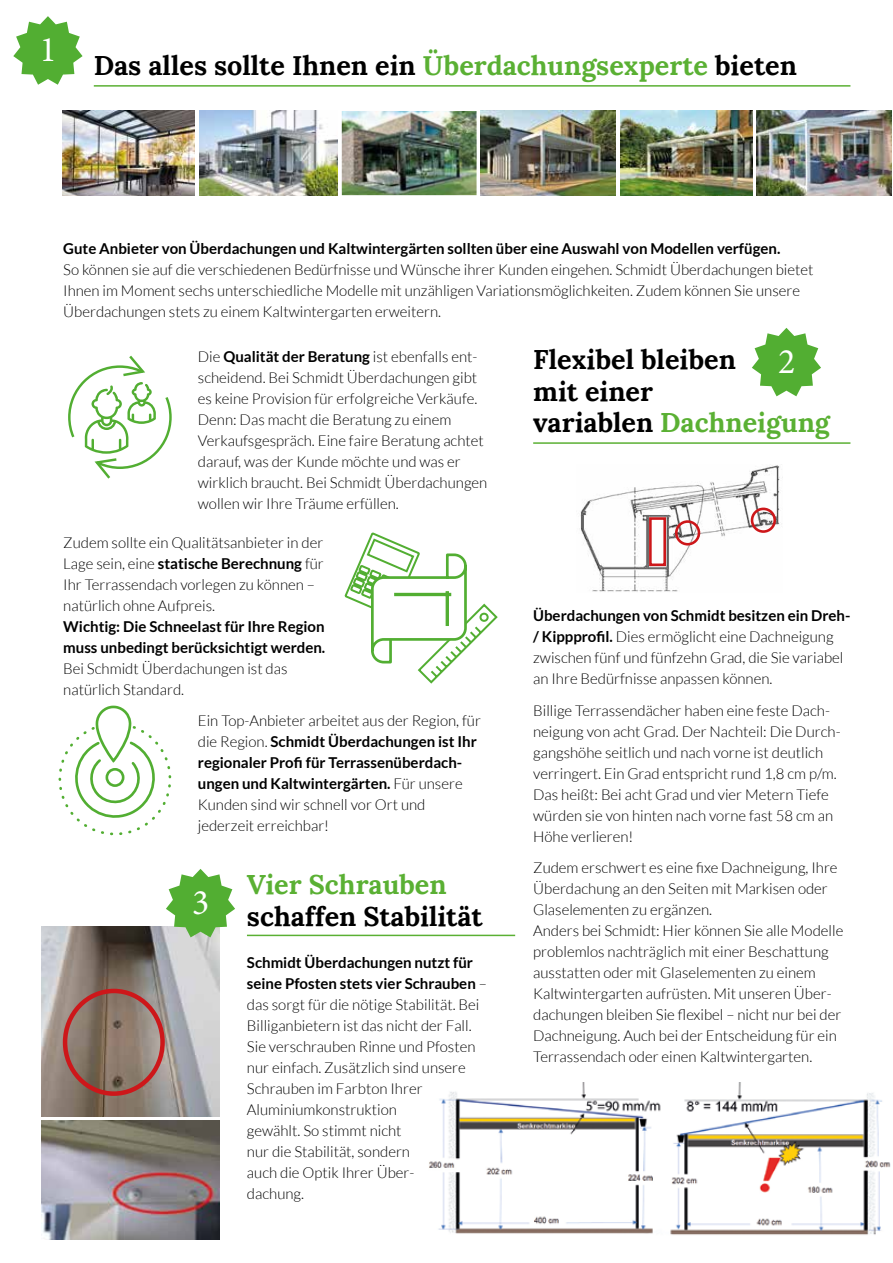
<style>
.page{position:relative;width:893px;height:1263px;background:#fff}
.page>*{position:absolute;margin:0;border:0;box-sizing:border-box;transform-origin:0 0}
.t1{font:36px "Minion Pro";color:#fff}
.t2{font:700 27px/31.5px "Lora";color:#000}
.t3{font:700 27px "Lora";color:#5ab033}
.t4{font:300 15px/21px "Lato";color:#000}
.t5{font:700 15px/21px "Lato";color:#000}
.s1{color:#5ab033}
.s2{font-weight:700}
</style>
<div class="page">
<img style="left:41px;top:1121px;width:178px;height:118px">
<img style="left:429px;top:1082px;width:462px;height:153px">
<hr style="left:247px;top:935px;width:268px;height:1px;background:#5ab033">
<hr style="left:533px;top:442px;width:317px;height:2px;background:#5ab033">
<hr style="left:94px;top:85px;width:756px;height:2px;background:#5ab033">
<img style="left:41px;top:927px;width:178px;height:190px">
<svg style="left:68px;top:356px;width:104px;height:123px"></svg>
<svg style="left:58px;top:705px;width:114px;height:131px"></svg>
<svg style="left:344px;top:532px;width:154px;height:152px"></svg>
<hr style="left:394px;top:593px;width:57px;height:3px;background:#52ae32">
<hr style="left:446px;top:591px;width:3px;height:35px;background:#52ae32">
<img style="left:342px;top:111px;width:135px;height:84px">
<img style="left:620px;top:111px;width:133px;height:84px">
<img style="left:63px;top:111px;width:132px;height:84px">
<img style="left:481px;top:111px;width:135px;height:84px">
<img style="left:199px;top:111px;width:139px;height:84px">
<img style="left:757px;top:111px;width:135px;height:84px">
<svg style="left:13px;top:16px;width:70px;height:69px"></svg>
<svg style="left:752px;top:328px;width:69px;height:68px"></svg>
<svg style="left:166px;top:869px;width:69px;height:68px"></svg>
<div style="left:63px;top:989px;width:102px;height:107px;border:4px solid #cd171a;border-radius:50%"></div>
<img style="left:580px;top:465px;width:200px;height:127px">
<div style="left:649px;top:517px;width:17px;height:49px;border:3px solid #cd171a"></div>
<div style="left:675px;top:520px;width:25px;height:25px;border:3px solid #cd171a;border-radius:50%"></div>
<div style="left:751px;top:508px;width:25px;height:25px;border:3px solid #cd171a;border-radius:50%"></div>
<h1 class="t1" style="left:40px;top:25px;width:19px">1</h1>
<h2 class="t2" style="left:94px;top:47px;width:704px">Das alles sollte Ihnen ein <span class="s1">Überdachungsexperte</span> bieten</h2>
<p class="t5" style="left:63px;top:237px;width:719px">Gute Anbieter von Überdachungen und Kaltwintergärten sollten über eine Auswahl von Modellen verfügen.</p>
<p class="t4" style="left:63px;top:259px;width:752px">So können sie auf die verschiedenen Bedürfnisse und Wünsche ihrer Kunden eingehen. Schmidt Überdachungen bietet<br>Ihnen im Moment sechs unterschiedliche Modelle mit unzähligen Variationsmöglichkeiten. Zudem können Sie unsere<br>Überdachungen stets zu einem Kaltwintergarten erweitern.</p>
<p class="t4" style="left:198px;top:346px;width:291px">Die <span class="s2">Qualität der Beratung</span> ist ebenfalls ent&shy;scheidend. Bei Schmidt Überdachungen gibt es keine Provision für erfolgreiche Verkäufe.<br>Denn: Das macht die Beratung zu einem Verkaufsgespräch. Eine faire Beratung achtet darauf, was der Kunde möchte und was er wirklich braucht. Bei Schmidt Überdachungen wollen wir Ihre Träume erfüllen.</p>
<h2 class="t2" style="left:533px;top:341px;width:298px">Flexibel bleiben<br>mit einer<br>variablen <span class="s1">Dachneigung</span></h2>
<h1 class="t1" style="left:778px;top:337px;width:19px">2</h1>
<p class="t4" style="left:63px;top:532px;width:262px">Zudem sollte ein Qualitätsanbieter in der Lage sein, eine <span class="s2">statische Berechnung</span> für Ihr Terrassendach vorlegen zu können – natürlich ohne Aufpreis.</p>
<p class="t5" style="left:63px;top:615px;width:264px">Wichtig: Die Schneelast für Ihre Region muss unbedingt berücksichtigt werden.</p>
<p class="t4" style="left:63px;top:658px;width:226px">Bei Schmidt Überdachungen ist das natürlich Standard.</p>
<p class="t4" style="left:198px;top:710px;width:285px">Ein Top-Anbieter arbeitet aus der Region, für die Region. <span class="s2">Schmidt Überdachungen ist Ihr regionaler Profi für Terrassenüberdach&shy;ungen und Kaltwintergärten.</span> Für unsere Kunden sind wir schnell vor Ort und jederzeit erreichbar!</p>
<h2 class="t3" style="left:247px;top:861px;width:201px">Vier Schrauben</h2>
<h2 class="t2" style="left:247px;top:897px;width:237px">schaffen Stabilität</h2>
<h1 class="t1" style="left:192px;top:878px;width:19px">3</h1>
<p class="t4" style="left:247px;top:952px;width:241px"><span class="s2">Schmidt Überdachungen nutzt für seine Pfosten stets vier Schrauben</span> – das sorgt für die nötige Stabilität. Bei<br>Billiganbietern ist das nicht der Fall.<br>Sie verschrauben Rinne und Pfosten nur einfach. Zusätzlich sind unsere<br>Schrauben im Farbton Ihrer<br>Aluminiumkonstruktion<br>gewählt. So stimmt nicht<br>nur die Stabilität, sondern<br>auch die Optik Ihrer Über-<br>dachung.</p>
<p class="t4" style="left:533px;top:605px;width:319px"><span class="s2">Überdachungen von Schmidt besitzen ein Dreh-/ Kippprofil.</span> Dies ermöglicht eine Dachneigung zwischen fünf und fünfzehn Grad, die Sie variabel an Ihre Bedürfnisse anpassen können.</p>
<p class="t4" style="left:533px;top:700px;width:309px">Billige Terrassendächer haben eine feste Dach&shy;neigung von acht Grad. Der Nachteil: Die Durch&shy;gangshöhe seitlich und nach vorne ist deutlich verringert. Ein Grad entspricht rund 1,8 cm p/m.<br>Das heißt: Bei acht Grad und vier Metern Tiefe würden sie von hinten nach vorne fast 58 cm an Höhe verlieren!</p>
<p class="t4" style="left:533px;top:857px;width:312px">Zudem erschwert es eine fixe Dachneigung, Ihre Überdachung an den Seiten mit Markisen oder Glaselementen zu ergänzen.<br>Anders bei Schmidt: Hier können Sie alle Modelle problemlos nachträglich mit einer Beschattung ausstatten oder mit Glaselementen zu einem Kaltwintergarten aufrüsten. Mit unseren Über&shy;dachungen bleiben Sie flexibel – nicht nur bei der Dachneigung. Auch bei der Entscheidung für ein Terrassendach oder einen Kaltwintergarten.</p>
</div>
